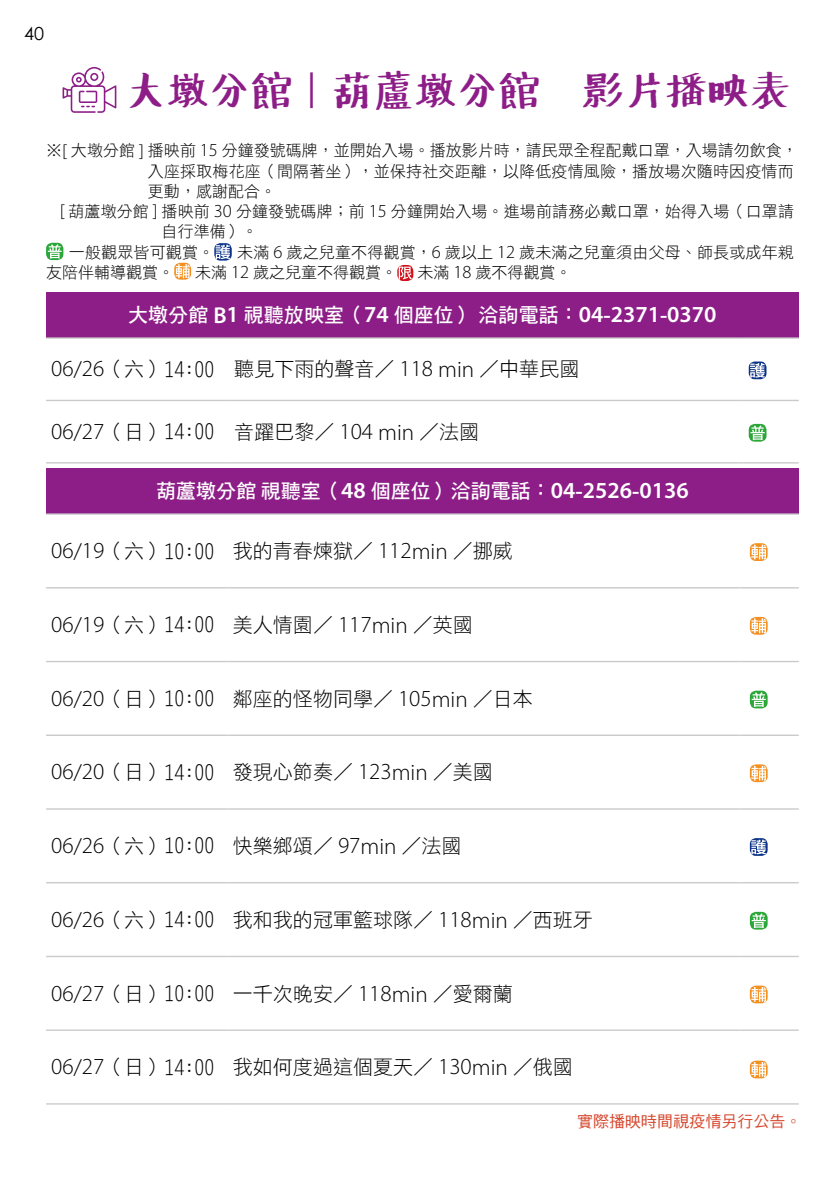
<style>
.page{position:relative;width:840px;height:1191px;background:#fff}
.page>*{position:absolute;margin:0;border:0;box-sizing:border-box;transform-origin:0 0}
.t1{font:41.6px "Hanyi Senty Chalk Original";letter-spacing:-.07em;color:#8d1d87}
.t2{font:300 23px "Myriad Pro";color:#000}
.t3{font:20px "DF Hei Std W3";color:#000}
.t4{font:20px "DF Hei Std W7";color:#fff}
.t5{font:18px "Century Gothic";color:#000}
.t6{font:16px "DF Hei Std W3";letter-spacing:.01em;color:#000}
.t7{font:16px "DF Hei Std W5";color:#d6472d}
.s1{font-family:"Inn Ming";font-weight:800}
.s2{font-family:"Myriad Pro";font-weight:300;font-size:18.4px}
.s3{font-family:"Myriad Pro";font-weight:600;font-size:23px}
.s4{font-family:"Myriad Pro";font-weight:300;font-size:23px}
.s5{font-family:"Lin Gothic";font-weight:300}
.s6{font-family:"DF Hei Std W3";font-weight:400;font-size:20px}
.s7{font-family:"Lin Gothic";font-size:20px}
</style>
<div class="page">
<svg style="left:62px;top:67px;width:54px;height:46px"></svg>
<svg style="left:46px;top:243px;width:17px;height:17px"></svg>
<svg style="left:48px;top:244px;width:14px;height:14px"></svg>
<svg style="left:214px;top:243px;width:17px;height:17px"></svg>
<svg style="left:215px;top:245px;width:15px;height:14px"></svg>
<svg style="left:174px;top:263px;width:17px;height:17px"></svg>
<svg style="left:175px;top:264px;width:15px;height:14px"></svg>
<svg style="left:397px;top:265px;width:16px;height:16px"></svg>
<svg style="left:398px;top:266px;width:13px;height:13px"></svg>
<div style="left:46px;top:293px;width:752px;height:45px;background:#8d1d87"></div>
<hr style="left:46px;top:337px;width:183px;height:2px;background:#c9caca">
<hr style="left:229px;top:337px;width:509px;height:2px;background:#c9caca">
<hr style="left:738px;top:337px;width:60px;height:2px;background:#c9caca">
<hr style="left:46px;top:400px;width:183px;height:1px;background:#c9caca">
<hr style="left:229px;top:400px;width:509px;height:1px;background:#c9caca">
<hr style="left:46px;top:462px;width:183px;height:1px;background:#c9caca">
<hr style="left:229px;top:462px;width:509px;height:1px;background:#c9caca">
<hr style="left:738px;top:462px;width:60px;height:1px;background:#c9caca">
<hr style="left:738px;top:400px;width:60px;height:1px;background:#c9caca">
<svg style="left:748px;top:361px;width:18px;height:18px"></svg>
<svg style="left:749px;top:363px;width:15px;height:15px"></svg>
<svg style="left:748px;top:424px;width:18px;height:17px"></svg>
<svg style="left:750px;top:425px;width:14px;height:15px"></svg>
<div style="left:46px;top:469px;width:752px;height:45px;background:#8d1d87"></div>
<hr style="left:46px;top:513px;width:181px;height:2px;background:#c9caca">
<hr style="left:227px;top:513px;width:512px;height:2px;background:#c9caca">
<hr style="left:739px;top:513px;width:59px;height:2px;background:#c9caca">
<hr style="left:46px;top:587px;width:181px;height:1px;background:#c9caca">
<hr style="left:227px;top:587px;width:512px;height:1px;background:#c9caca">
<hr style="left:46px;top:661px;width:181px;height:1px;background:#c9caca">
<hr style="left:227px;top:661px;width:512px;height:1px;background:#c9caca">
<hr style="left:739px;top:661px;width:59px;height:1px;background:#c9caca">
<hr style="left:46px;top:734px;width:181px;height:2px;background:#c9caca">
<hr style="left:227px;top:734px;width:512px;height:2px;background:#c9caca">
<hr style="left:739px;top:734px;width:59px;height:2px;background:#c9caca">
<hr style="left:46px;top:808px;width:181px;height:1px;background:#c9caca">
<hr style="left:227px;top:808px;width:512px;height:1px;background:#c9caca">
<hr style="left:739px;top:808px;width:59px;height:1px;background:#c9caca">
<hr style="left:46px;top:882px;width:181px;height:1px;background:#c9caca">
<hr style="left:227px;top:882px;width:512px;height:1px;background:#c9caca">
<hr style="left:739px;top:882px;width:59px;height:1px;background:#c9caca">
<hr style="left:46px;top:955px;width:181px;height:2px;background:#c9caca">
<hr style="left:227px;top:955px;width:512px;height:2px;background:#c9caca">
<hr style="left:739px;top:955px;width:59px;height:2px;background:#c9caca">
<hr style="left:739px;top:1103px;width:59px;height:1px;background:#c9caca">
<hr style="left:46px;top:1029px;width:181px;height:1px;background:#c9caca">
<hr style="left:227px;top:1029px;width:512px;height:1px;background:#c9caca">
<hr style="left:46px;top:1103px;width:181px;height:1px;background:#c9caca">
<hr style="left:739px;top:587px;width:59px;height:1px;background:#c9caca">
<hr style="left:739px;top:1029px;width:59px;height:1px;background:#c9caca">
<hr style="left:227px;top:1103px;width:512px;height:1px;background:#c9caca">
<svg style="left:749px;top:543px;width:18px;height:18px"></svg>
<svg style="left:750px;top:544px;width:15px;height:15px"></svg>
<svg style="left:749px;top:617px;width:18px;height:17px"></svg>
<svg style="left:750px;top:618px;width:15px;height:15px"></svg>
<svg style="left:749px;top:690px;width:18px;height:18px"></svg>
<svg style="left:751px;top:692px;width:14px;height:15px"></svg>
<svg style="left:749px;top:764px;width:18px;height:18px"></svg>
<svg style="left:750px;top:765px;width:15px;height:16px"></svg>
<svg style="left:749px;top:838px;width:18px;height:18px"></svg>
<svg style="left:750px;top:839px;width:16px;height:15px"></svg>
<svg style="left:749px;top:912px;width:18px;height:17px"></svg>
<svg style="left:751px;top:913px;width:14px;height:15px"></svg>
<svg style="left:749px;top:985px;width:18px;height:18px"></svg>
<svg style="left:750px;top:987px;width:15px;height:15px"></svg>
<svg style="left:749px;top:1060px;width:18px;height:18px"></svg>
<svg style="left:750px;top:1062px;width:15px;height:15px"></svg>
<p class="t5" style="left:24px;top:21px;width:21px">40</p>
<h1 class="t1" style="left:123px;top:62px;width:670px">大墩分館<span class="s1">｜</span>葫蘆墩分館　影片播映表</h1>
<p class="t6" style="left:46px;top:142px;width:752px">※ <span class="s2">[</span> 大墩分館 <span class="s2">]</span> 播映前 <span class="s2">15</span> 分鐘發號碼牌，並開始入場。播放影片時，請民眾全程配戴口罩，入場請勿飲食，</p>
<p class="t6" style="left:148px;top:162px;width:647px">入座採取梅花座（間隔著坐），並保持社交距離，以降低疫情風險，播放場次隨時因疫情而</p>
<p class="t6" style="left:148px;top:182px;width:130px">更動，感謝配合。</p>
<p class="t6" style="left:60px;top:202px;width:735px"><span class="s2">[</span> 葫蘆墩分館 <span class="s2">]</span> 播映前 <span class="s2">30</span> 分鐘發號碼牌；前 <span class="s2">15</span> 分鐘開始入場。進場前請務必戴口罩，始得入場（口罩請</p>
<p class="t6" style="left:161px;top:222px;width:97px">自行準備）。</p>
<p class="t6" style="left:69px;top:244px;width:147px">一般觀眾皆可觀賞。</p>
<p class="t6" style="left:237px;top:244px;width:558px">未滿 <span class="s2">6</span> 歲之兒童不得觀賞，<span class="s2">6</span> 歲以上 <span class="s2">12</span> 歲未滿之兒童須由父母、師長或成年親</p>
<p class="t6" style="left:46px;top:264px;width:129px">友陪伴輔導觀賞。</p>
<p class="t6" style="left:195px;top:264px;width:203px">未滿 <span class="s2">12</span> 歲之兒童不得觀賞。</p>
<p class="t6" style="left:417px;top:264px;width:155px">未滿 <span class="s2">18</span> 歲不得觀賞。</p>
<p class="t4" style="left:128px;top:304px;width:589px">大墩分館 <span class="s3">B1</span> 視聽放映室（<span class="s3">74</span> 個座位）洽詢電話：<span class="s3">04-2371-0370</span></p>
<p class="t3" style="left:51px;top:358px;width:529px"><span class="s4">06/26</span>（六）<span class="s5">14:00</span> 聽見下雨的聲音／ <span class="s4">118 min</span> ／中華民國</p>
<p class="t2" style="left:51px;top:417px;width:429px">06/27<span class="s6">（日）</span><span class="s7">14:00</span> <span class="s6">音躍巴黎／</span> 104 min <span class="s6">／法國</span></p>
<p class="t4" style="left:156px;top:480px;width:534px">葫蘆墩分館視聽室（<span class="s3">48</span> 個座位）洽詢電話：<span class="s3">04-2526-0136</span></p>
<p class="t3" style="left:51px;top:540px;width:463px"><span class="s4">06/19</span>（六）<span class="s5">10:00</span> 我的青春煉獄／ <span class="s4">112min</span> ／挪威</p>
<p class="t2" style="left:51px;top:610px;width:423px">06/19<span class="s6">（六）</span><span class="s7">14:00</span> <span class="s6">美人情園／</span> 117min <span class="s6">／英國</span></p>
<p class="t3" style="left:51px;top:687px;width:483px"><span class="s4">06/20</span>（日）<span class="s5">10:00</span> 鄰座的怪物同學／ <span class="s4">105min</span> ／日本</p>
<p class="t3" style="left:51px;top:761px;width:443px"><span class="s4">06/20</span>（日）<span class="s5">14:00</span> 發現心節奏／ <span class="s4">123min</span> ／美國</p>
<p class="t3" style="left:51px;top:835px;width:411px"><span class="s4">06/26</span>（六）<span class="s5">10:00</span> 快樂鄉頌／ <span class="s4">97min</span> ／法國</p>
<p class="t3" style="left:51px;top:908px;width:543px"><span class="s4">06/26</span>（六）<span class="s5">14:00</span> 我和我的冠軍籃球隊／ <span class="s4">118min</span> ／西班牙</p>
<p class="t3" style="left:51px;top:982px;width:463px"><span class="s4">06/27</span>（日）<span class="s5">10:00</span> 一千次晚安／ <span class="s4">118min</span> ／愛爾蘭</p>
<p class="t3" style="left:51px;top:1056px;width:523px"><span class="s4">06/27</span>（日）<span class="s5">14:00</span> 我如何度過這個夏天／ <span class="s4">130min</span> ／俄國</p>
<p class="t7" style="left:577px;top:1112px;width:225px">實際播映時間視疫情另行公告。</p>
</div>
